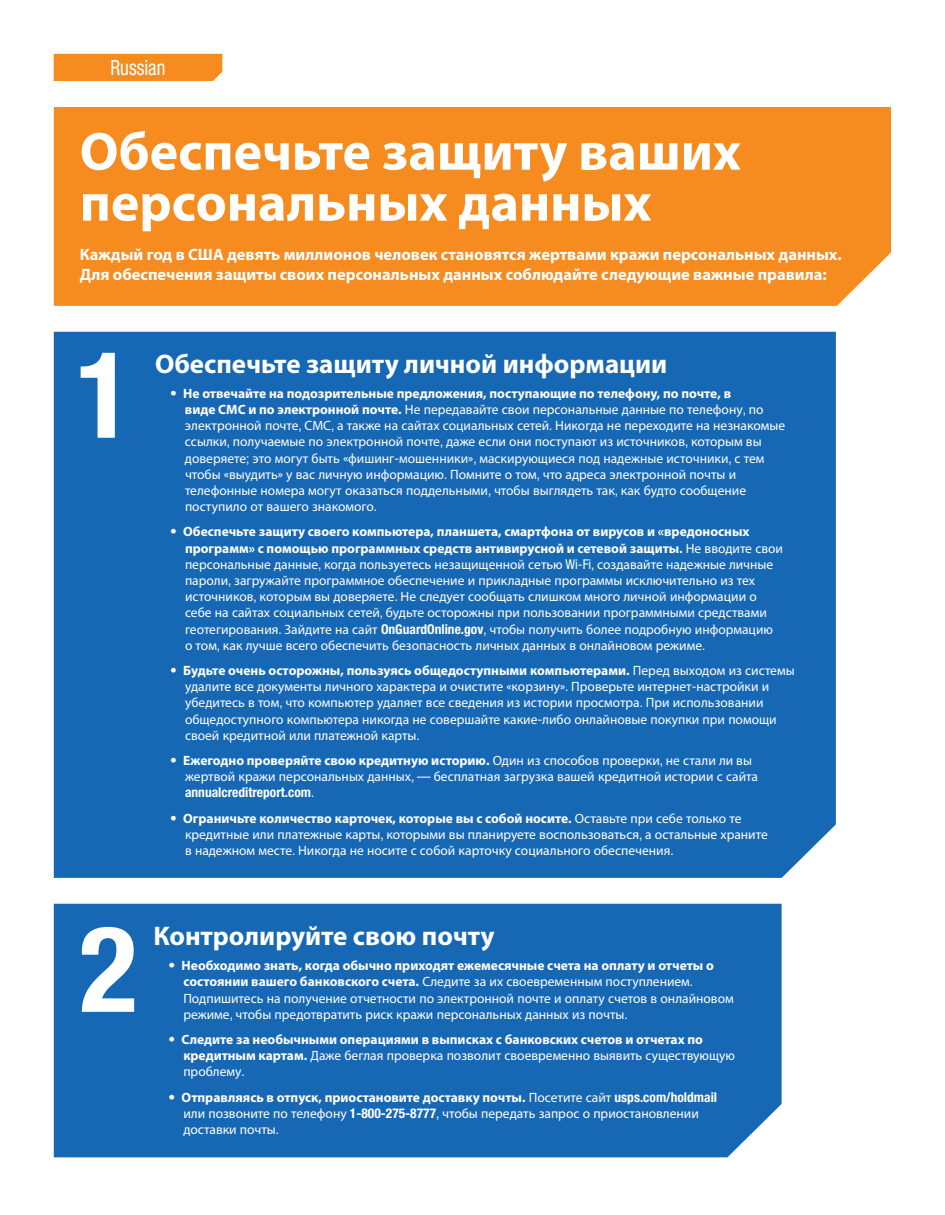
<style>
.page{position:relative;width:945px;height:1215px;background:#fff}
.page>*{position:absolute;margin:0;border:0;box-sizing:border-box;transform-origin:0 0}
.t1{font:700 condensed 120px "Helvetica Neue LT Std";color:#fff}
.t2{font:700 54px/51px "Myriad Pro";color:#fff}
.t3{font:700 27px "Myriad Pro";color:#fff}
.t4{font:condensed 21px "Helvetica Neue LT Std";color:#fff;scale:.9 1}
.t5{font:700 16.5px/19.8px "Myriad Pro";color:#fff}
.t6{font:13.5px/16.2px "Myriad Pro";color:#fff}
.t7{font:700 13.5px/16.2px "Myriad Pro";color:#fff}
.t8{font:700 condensed 13.5px "Helvetica Neue LT Std";color:#fff}
.s1{font-family:"Helvetica Neue LT Std";font-stretch:condensed}
.s2{font-weight:700}
.s3{font-family:"Helvetica Neue LT Std";font-weight:700;font-stretch:condensed}
.s4{font-weight:400}
.s5{font-family:"Helvetica Neue LT Std";font-weight:400;font-stretch:condensed}
</style>
<div class="page">
<div style="left:54px;top:904px;width:728px;height:253px;background:#1768b4"></div>
<div style="left:54px;top:332px;width:782px;height:546px;background:#1768b4"></div>
<div style="left:54px;top:107px;width:837px;height:199px;background:#f68b1f"></div>
<div style="left:54px;top:54px;width:168px;height:27px;background:#f68b1f"></div>
<h3 class="t4" style="left:110px;top:56px;width:63px">Russian</h3>
<h2 class="t2" style="left:80px;top:124px;width:663px">Обеспечьте защиту ваших персональных данных</h2>
<p class="t5" style="left:80px;top:244px;width:764px">Каждый год в США девять миллионов человек становятся жертвами кражи персональных данных.<br>Для обеспечения защиты своих персональных данных соблюдайте следующие важные правила:</p>
<h1 class="t1" style="left:76px;top:322px;width:59px">1</h1>
<h3 class="t3" style="left:155px;top:346px;width:514px">Обеспечьте защиту личной информации</h3>
<p class="t6" style="left:185px;top:385px;width:602px;text-indent:-15px"><span class="s1">•</span> <span class="s2">Не отвечайте на подозрительные предложения, поступающие по телефону, по почте, в<br>виде СМС и по электронной почте.</span> Не передавайте свои персональные данные по телефону<span class="s1">,</span> по электронной почте<span class="s1">,</span> СМС<span class="s1">,</span> а также на сайтах социальных сетей<span class="s1">.</span> Никогда не переходите на незнакомые ссылки<span class="s1">,</span> получаемые по электронной почте<span class="s1">,</span> даже если они поступают из источников<span class="s1">,</span> которым вы доверяете<span class="s1">;</span> это могут быть <span class="s1">«</span>фишинг<span class="s1">-</span>мошенники<span class="s1">»,</span> маскирующиеся под надежные источники<span class="s1">,</span> с тем чтобы <span class="s1">«</span>выудить<span class="s1">»</span> у вас личную информацию<span class="s1">.</span> Помните о том<span class="s1">,</span> что адреса электронной почты и телефонные номера могут оказаться поддельными<span class="s1">,</span> чтобы выглядеть так<span class="s1">,</span> как будто сообщение поступило от вашего знакомого<span class="s1">.</span></p>
<p class="t6" style="left:185px;top:524px;width:600px;text-indent:-15px"><span class="s1">•</span> <span class="s2">Обеспечьте защиту своего компьютера, планшета, смартфона от вирусов и «вредоносных программ» с помощью программных средств антивирусной и сетевой защиты</span><span class="s3">.</span> Не вводите свои персональные данные<span class="s1">,</span> когда пользуетесь незащищенной сетью <span class="s1">Wi-Fi,</span> создавайте надежные личные пароли<span class="s1">,</span> загружайте программное обеспечение и прикладные программы исключительно из тех источников<span class="s1">,</span> которым вы доверяете<span class="s1">.</span> Не следует сообщать слишком много личной информации о себе на сайтах социальных сетей<span class="s1">,</span> будьте осторожны при пользовании программными средствами геотегирования<span class="s1">.</span> Зайдите на сайт <span class="s3">OnGuardOnline.gov</span><span class="s1">,</span> чтобы получить более подробную информацию о том<span class="s1">,</span> как лучше всего обеспечить безопасность личных данных в онлайновом режиме<span class="s1">.</span></p>
<p class="t6" style="left:185px;top:662px;width:611px;text-indent:-15px"><span class="s1">•</span> <span class="s2">Будьте очень осторожны, пользуясь общедоступными компьютерами.</span> Перед выходом из системы удалите все документы личного характера и очистите <span class="s1">«</span>корзину<span class="s1">».</span> Проверьте интернет<span class="s1">-</span>настройки и убедитесь в том<span class="s1">,</span> что компьютер удаляет все сведения из истории просмотра<span class="s1">.</span> При использовании общедоступного компьютера никогда не совершайте какие<span class="s1">-</span>либо онлайновые покупки при помощи своей кредитной или платежной карты<span class="s1">.</span></p>
<p class="t6" style="left:185px;top:752px;width:575px;text-indent:-15px"><span class="s1">•</span> <span class="s2">Ежегодно проверяйте свою кредитную историю.</span> Один из способов проверки<span class="s1">,</span> не стали ли вы жертвой кражи персональных данных<span class="s1">, —</span> бесплатная загрузка вашей кредитной истории с сайта</p>
<p class="t8" style="left:185px;top:784px;width:131px">annualcreditreport.com<span class="s4">.</span></p>
<p class="t6" style="left:185px;top:810px;width:584px;text-indent:-15px"><span class="s1">•</span> <span class="s2">Ограничьте количество карточек, которые вы с собой носите.</span> Оставьте при себе только те кредитные или платежные карты<span class="s1">,</span> которыми вы планируете воспользоваться<span class="s1">,</span> а остальные храните в надежном месте<span class="s1">.</span> Никогда не носите с собой карточку социального обеспечения<span class="s1">.</span></p>
<h1 class="t1" style="left:80px;top:897px;width:59px">2</h1>
<h3 class="t3" style="left:153px;top:918px;width:343px">Контролируйте свою почту</h3>
<p class="t6" style="left:183px;top:957px;width:552px;text-indent:-15px"><span class="s1">•</span> <span class="s2">Необходимо знать, когда обычно приходят ежемесячные счета на оплату и отчеты о состоянии вашего банковского счета.</span> Следите за их своевременным поступлением<span class="s1">.<br></span>Подпишитесь на получение отчетности по электронной почте и оплату счетов в онлайновом режиме<span class="s1">,</span> чтобы предотвратить риск кражи персональных данных из почты<span class="s1">.</span></p>
<p class="t7" style="left:183px;top:1031px;width:553px;text-indent:-15px"><span class="s5">•</span> Следите за необычными операциями в выписках с банковских счетов и отчетах по кредитным картам. <span class="s4">Даже беглая проверка позволит своевременно выявить существующую проблему</span><span class="s5">.</span></p>
<p class="t6" style="left:183px;top:1089px;width:535px;text-indent:-15px"><span class="s1">•</span> <span class="s2">Отправляясь в отпуск, приостановите доставку почты.</span> Посетите сайт <span class="s3">usps.com/holdmail </span>или позвоните по телефону <span class="s3">1-800-275-8777</span><span class="s1">,</span> чтобы передать запрос о приостановлении доставки почты<span class="s1">.</span></p>
</div>
